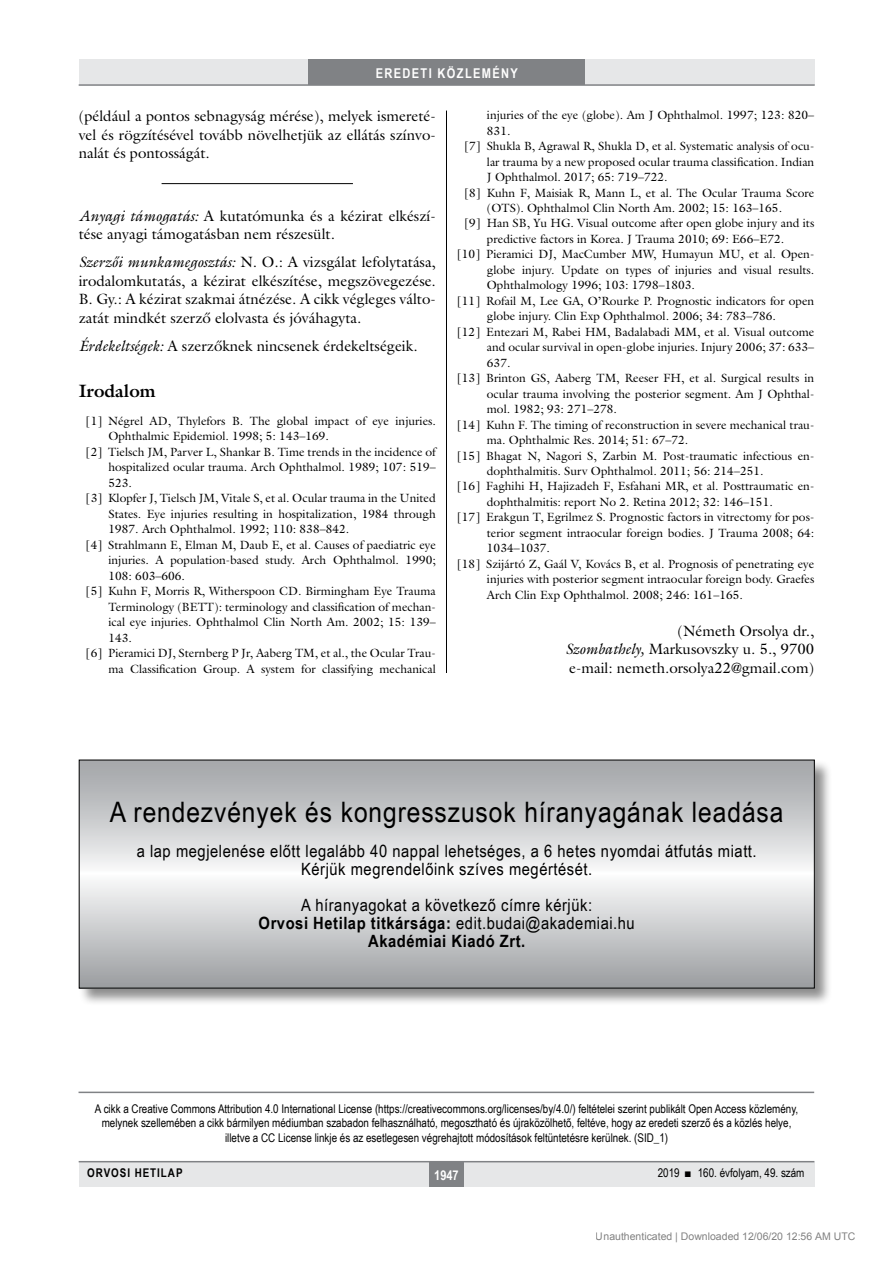
<style>
.page{position:relative;width:893px;height:1263px;background:#fff}
.page>*{position:absolute;margin:0;border:0;box-sizing:border-box;transform-origin:0 0}
.Rendezvenyek{font:28.2px "Arial Narrow";letter-spacing:.03em;color:#000;scale:1.06 1}
.alcimbold{font:700 18px "Galliard Reg";color:#000}
.Rendezvenyek-2{font:16.95px "Arial Narrow";letter-spacing:.03em;color:#000;scale:1.06 1}
.Rendezvenyek-3{font:700 16.95px "Arial Narrow";letter-spacing:.03em;color:#000;scale:1.06 1}
.Body_tompa{font:15px/18.5px "Galliard Reg";color:#000}
.Body_Text{font:15px/18.5px "Galliard Reg";color:#000;text-align:justify}
.irodalom_szerzo{font:15px "Galliard Reg";color:#000}
.t1{font:700 13.5px "Arial Narrow";letter-spacing:.1em;color:#fff}
.t2{font:12px/15.5px "Galliard Reg";color:#000;text-align:justify}
.roviditesek_cim{font:12px/14.4px "Arial Narrow";color:#000;text-align:center}
.t3{font:700 12px "Arial Narrow";letter-spacing:.08em;color:#000}
.t4{font:10.5px "Arial";color:rgb(0 0 0/.5)}
.s1{font-style:italic}
.s2{font-weight:400}
</style>
<div class="page">
<div style="left:79px;top:1161px;width:735px;height:25px;background:#e6e7e8"></div>
<div style="left:429px;top:1161px;width:34px;height:25px;background:#808285"></div>
<hr style="left:79px;top:1161px;width:735px;height:1px;background:#808285">
<div style="left:79px;top:60px;width:735px;height:25px;background:#e6e7e8"></div>
<div style="left:308px;top:60px;width:277px;height:25px;background:#808285"></div>
<hr style="left:79px;top:84px;width:736px;height:2px;background:#808285">
<hr style="left:446px;top:111px;width:1px;height:1026px;background:#000">
<div style="left:79px;top:673px;width:735px;height:464px;background:#fff"></div>
<hr style="left:162px;top:183px;width:191px;height:1px;background:#000">
<hr style="left:79px;top:1091px;width:735px;height:2px;background:#808285">
<div style="left:78px;top:759px;width:754px;height:247px;background:#000;opacity:.45"></div>
<svg style="left:81px;top:762px;width:732px;height:224px;background:#cbccce"></svg>
<p class="t1" style="left:376px;top:63px;width:144px">EREDETI KÖZLEMÉNY</p>
<p class="Body_Text" style="left:79px;top:107px;width:359px">(például a pontos sebnagyság mérése), melyek ismereté&shy;vel és rögzítésével tovább növelhetjük az ellátás színvo&shy;nalát és pontosságát.</p>
<p class="t2" style="left:487px;top:107px;width:329px">injuries of the eye (globe). Am J Ophthalmol. 1997; 123: 820–<br>831.</p>
<p class="t2" style="left:487px;top:138px;width:329px;text-indent:-23px">[7] Shukla B, Agrawal R, Shukla D, et al. Systematic analysis of ocu&shy;lar trauma by a new proposed ocular trauma classification. Indian J Ophthalmol. 2017; 65: 719–722.</p>
<p class="t2" style="left:487px;top:185px;width:329px;text-indent:-23px">[8] Kuhn F, Maisiak R, Mann L, et al. The Ocular Trauma Score (OTS). Ophthalmol Clin North Am. 2002; 15: 163–165.</p>
<p class="t2" style="left:487px;top:215px;width:329px;text-indent:-23px">[9] Han SB, Yu HG. Visual outcome after open globe injury and its predictive factors in Korea. J Trauma 2010; 69: E66–E72.</p>
<p class="t2" style="left:487px;top:246px;width:329px;text-indent:-30px">[10] Pieramici DJ, MacCumber MW, Humayun MU, et al. Open&shy;globe injury. Update on types of injuries and visual results.<br>Ophthalmology 1996; 103: 1798–1803.</p>
<p class="t2" style="left:487px;top:293px;width:329px;text-indent:-30px">[11] Rofail M, Lee GA, O’Rourke P. Prognostic indicators for open globe injury. Clin Exp Ophthalmol. 2006; 34: 783–786.</p>
<p class="t2" style="left:487px;top:324px;width:329px;text-indent:-30px">[12] Entezari M, Rabei HM, Badalabadi MM, et al. Visual outcome and ocular survival in open-globe injuries. Injury 2006; 37: 633– 637.</p>
<p class="t2" style="left:487px;top:370px;width:329px;text-indent:-30px">[13] Brinton GS, Aaberg TM, Reeser FH, et al. Surgical results in ocular trauma involving the posterior segment. Am J Ophthal&shy;mol. 1982; 93: 271–278.</p>
<p class="t2" style="left:487px;top:417px;width:329px;text-indent:-30px">[14] Kuhn F. The timing of reconstruction in severe mechanical trau&shy;ma. Ophthalmic Res. 2014; 51: 67–72.</p>
<p class="t2" style="left:487px;top:447px;width:329px;text-indent:-30px">[15] Bhagat N, Nagori S, Zarbin M. Post-traumatic infectious en&shy;dophthalmitis. Surv Ophthalmol. 2011; 56: 214–251.</p>
<p class="t2" style="left:487px;top:478px;width:329px;text-indent:-30px">[16] Faghihi H, Hajizadeh F, Esfahani MR, et al. Posttraumatic en&shy;dophthalmitis: report No 2. Retina 2012; 32: 146–151.</p>
<p class="t2" style="left:487px;top:509px;width:329px;text-indent:-30px">[17] Erakgun T, Egrilmez S. Prognostic factors in vitrectomy for pos&shy;terior segment intraocular foreign bodies. J Trauma 2008; 64:<br>1034–1037.</p>
<p class="t2" style="left:487px;top:556px;width:329px;text-indent:-30px">[18] Szijártó Z, Gaál V, Kovács B, et al. Prognosis of penetrating eye injuries with posterior segment intraocular foreign body. Graefes Arch Clin Exp Ophthalmol. 2008; 246: 161–165.</p>
<p class="irodalom_szerzo" style="left:677px;top:621px;width:138px">(Németh Orsolya dr.,</p>
<p class="irodalom_szerzo" style="left:565px;top:640px;width:250px"><span class="s1">Szombathely,</span> Markusovszky u. 5., 9700</p>
<p class="irodalom_szerzo" style="left:569px;top:658px;width:247px">e-mail: nemeth.orsolya22@gmail.com)</p>
<p class="Body_tompa" style="left:79px;top:206px;width:357px"><span class="s1">Anyagi támogatás:</span> A kutatómunka és a kézirat elkészí&shy;tése anyagi támogatásban nem részesült.</p>
<p class="Body_tompa" style="left:79px;top:253px;width:359px;text-align:justify"><span class="s1">Szerzői munkamegosztás:</span> N. O.: A vizsgálat lefolytatása, irodalomkutatás, a kézirat elkészítése, megszövegezése.<br>B. Gy.: A kézirat szakmai átnézése. A cikk végleges válto&shy;zatát mindkét szerző elolvasta és jóváhagyta.</p>
<p class="Body_tompa" style="left:79px;top:336px;width:340px"><span class="s1">Érdekeltségek:</span> A szerzőknek nincsenek érdekeltségeik.</p>
<p class="alcimbold" style="left:79px;top:379px;width:78px">Irodalom</p>
<p class="t2" style="left:108px;top:413px;width:329px;text-indent:-23px">[1] Négrel AD, Thylefors B. The global impact of eye injuries.<br>Ophthalmic Epidemiol. 1998; 5: 143–169.</p>
<p class="t2" style="left:108px;top:444px;width:329px;text-indent:-23px">[2] Tielsch JM, Parver L, Shankar B. Time trends in the incidence of hospitalized ocular trauma. Arch Ophthalmol. 1989; 107: 519– 523.</p>
<p class="t2" style="left:108px;top:490px;width:329px;text-indent:-23px">[3] Klopfer J, Tielsch JM, Vitale S, et al. Ocular trauma in the United States. Eye injuries resulting in hospitalization, 1984 through 1987. Arch Ophthalmol. 1992; 110: 838–842.</p>
<p class="t2" style="left:108px;top:537px;width:329px;text-indent:-23px">[4] Strahlmann E, Elman M, Daub E, et al. Causes of paediatric eye injuries. A population-based study. Arch Ophthalmol. 1990; 108: 603–606.</p>
<p class="t2" style="left:108px;top:583px;width:329px;text-indent:-23px">[5] Kuhn F, Morris R, Witherspoon CD. Birmingham Eye Trauma Terminology (BETT): terminology and classification of mechan&shy;ical eye injuries. Ophthalmol Clin North Am. 2002; 15: 139– 143.</p>
<p class="t2" style="left:86px;top:645px;width:351px;text-align:right">[6] Pieramici DJ, Sternberg P Jr, Aaberg TM, et al., the Ocular Trau&shy;ma Classification Group. A system for classifying mechanical</p>
<p class="Rendezvenyek" style="left:110px;top:791px;width:637px">A rendezvények és kongresszusok híranyagának leadása</p>
<p class="Rendezvenyek-2" style="left:137px;top:838px;width:586px">a lap megjelenése előtt legalább 40 nappal lehetséges, a 6 hetes nyomdai átfutás miatt.</p>
<p class="Rendezvenyek-2" style="left:301px;top:856px;width:276px">Kérjük megrendelőink szíves megértését.</p>
<p class="Rendezvenyek-2" style="left:301px;top:892px;width:276px">A híranyagokat a következő címre kérjük:</p>
<p class="Rendezvenyek-3" style="left:259px;top:910px;width:356px">Orvosi Hetilap titkársága: <span class="s2">edit.budai@akademiai.hu</span></p>
<p class="Rendezvenyek-3" style="left:368px;top:928px;width:150px">Akadémiai Kiadó Zrt.</p>
<p class="roviditesek_cim" style="left:95px;top:1101px;width:705px">A cikk a Creative Commons Attribution 4.0 International License (https://creativecommons.org/licenses/by/4.0/) feltételei szerint publikált Open Access közlemény, melynek szellemében a cikk bármilyen médiumban szabadon felhasználható, megosztható és újraközölhető, feltéve, hogy az eredeti szerző és a közlés helye, illetve a CC License linkje és az esetlegesen végrehajtott módosítások feltüntetésre kerülnek. (SID_1)</p>
<p class="t3" style="left:87px;top:1164px;width:97px">ORVOSI HETILAP</p>
<p class="t1" style="left:434px;top:1165px;width:26px">1947</p>
<p class="roviditesek_cim" style="left:658px;top:1165px;width:148px">2019 ■ 160. évfolyam, 49. szám</p>
<p class="t4" style="left:596px;top:1231px;width:261px">Unauthenticated | Downloaded 12/06/20 12:56 AM UTC</p>
</div>
